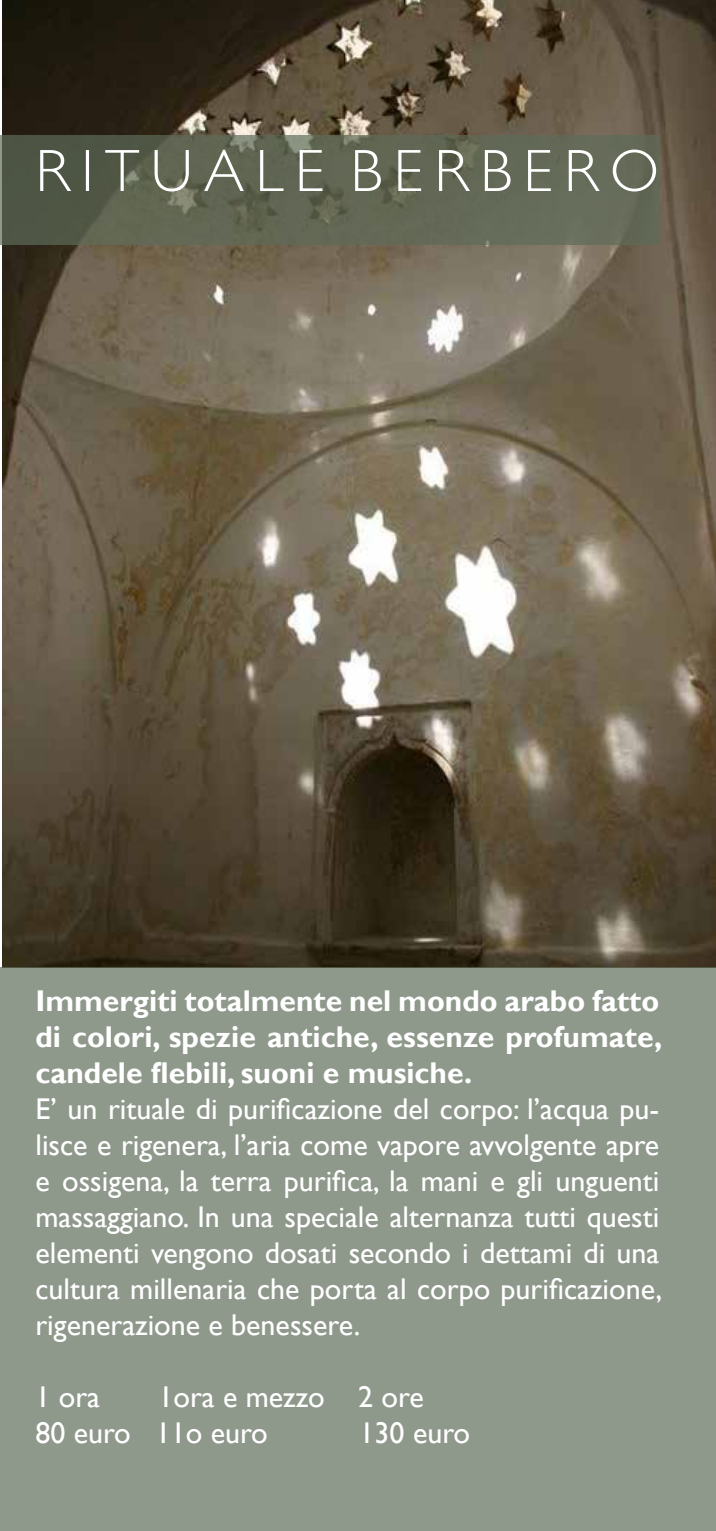
<style>
.page{position:relative;width:716px;height:1531px;background:#fff}
.page>*{position:absolute;margin:0;border:0;box-sizing:border-box;transform-origin:0 0}
.t1{font:300 60px "Gill Sans";letter-spacing:.19em;color:#fff}
.t2{font:30px/36px "Gill Sans";color:#fff;text-align:justify}
.t3{font:700 30px/36px "Gill Sans";color:#fff;text-align:justify}
</style>
<div class="page">
<img style="left:3px;top:0;width:713px;height:968px">
<svg style="left:0;top:135px;width:659px;height:109px;background:#5f6552"></svg>
<div style="left:0;top:968px;width:716px;height:563px;background:#8e988b"></div>
<h1 class="t1" style="left:35px;top:136px;width:625px">RITUALE BERBERO</h1>
<p class="t3" style="left:35px;top:983px;width:628px">Immergiti totalmente nel mondo arabo fatto di colori, spezie antiche, essenze profumate, candele flebili, suoni e musiche.</p>
<p class="t2" style="left:35px;top:1091px;width:628px">E’ un rituale di purificazione del corpo: l’acqua pu&shy;lisce e rigenera, l’aria come vapore avvolgente apre e ossigena, la terra purifica, la mani e gli unguenti massaggiano. In una speciale alternanza tutti questi elementi vengono dosati secondo i dettami di una cultura millenaria che porta al corpo purificazione, rigenerazione e benessere.</p>
<p class="t2" style="left:35px;top:1379px;width:390px;text-indent:123px">1ora e mezzo 2 ore<br>80 euro 11o euro</p>
<p class="t2" style="left:35px;top:1379px;width:66px">1 ora</p>
<p class="t2" style="left:360px;top:1415px;width:112px">130 euro</p>
</div>
